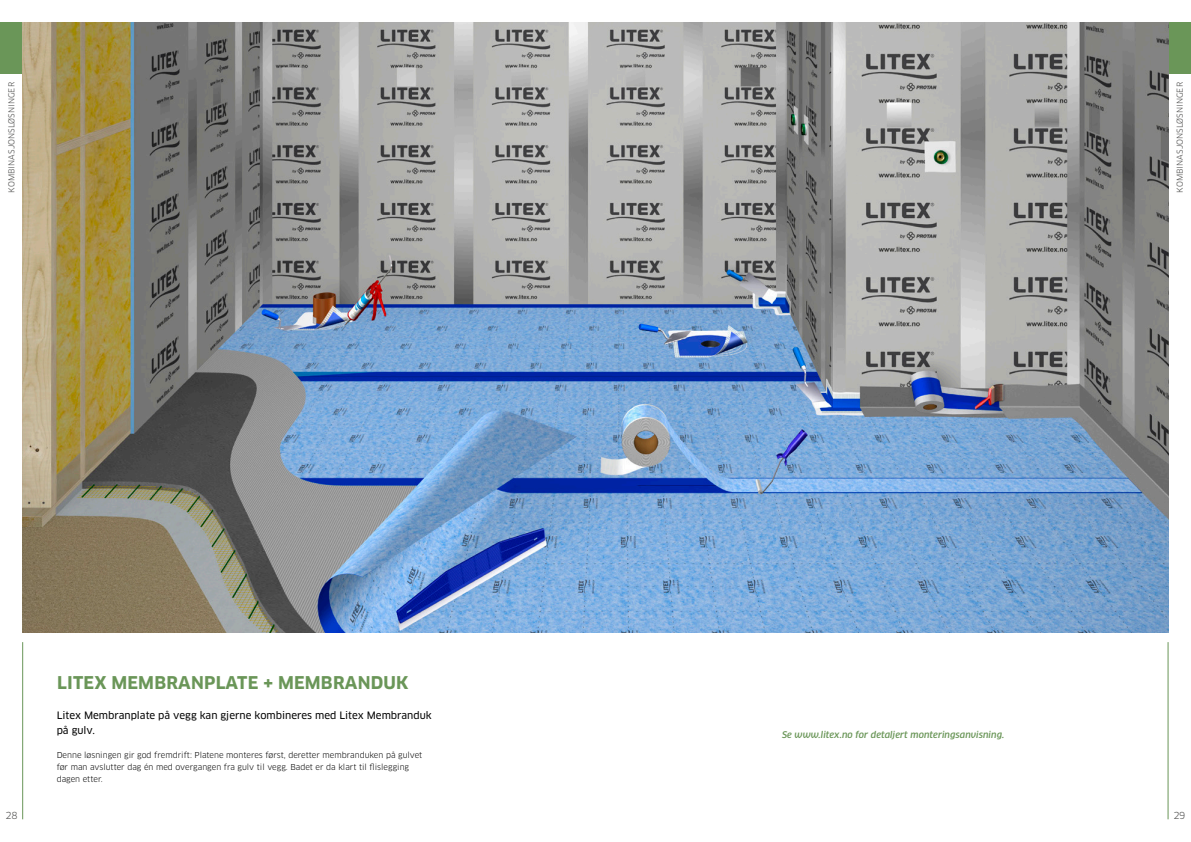
<style>
.page{position:relative;width:1191px;height:842px;background:#fff}
.page>*{position:absolute;margin:0;border:0;box-sizing:border-box;transform-origin:0 0}
.t1{font:700 17.2px "Clan OT";letter-spacing:.01em;color:#6a9658}
.t2{font:10px/14.5px "Clan OT News";color:#000}
.t3{font:9.5px "Clan OT";color:#4a4a49}
.t4{font:italic 500 9px "Clan OT";color:#6a9658}
.t5{font:8px "Clan OT";color:#000}
.t6{font:8px "Clan OT";letter-spacing:.01em;color:#4a4a49}
</style>
<div class="page">
<div style="left:0;top:23px;width:23px;height:51px;background:#6a9658"></div>
<div style="left:1167px;top:23px;width:24px;height:51px;background:#6a9658"></div>
<img style="left:23px;top:23px;width:1145px;height:609px">
<hr style="left:22px;top:642px;width:1px;height:177px;background:#6a9658">
<hr style="left:1167px;top:642px;width:1px;height:177px;background:#6a9658">
<p class="t6" style="left:7px;top:193px;width:112px;rotate:-90deg">KOMBINASJONSLØSNINGER</p>
<p class="t6" style="left:1175px;top:193px;width:112px;rotate:-90deg">KOMBINASJONSLØSNINGER</p>
<p class="t1" style="left:57px;top:673px;width:353px">LITEX MEMBRANPLATE + MEMBRANDUK</p>
<p class="t2" style="left:57px;top:708px;width:376px">Litex Membranplate på vegg kan gjerne kombineres med Litex Membranduk på gulv.</p>
<p class="t5" style="left:57px;top:750px;width:367px">Denne løsningen gir god fremdrift: Platene monteres først, deretter membranduken på gulvet</p>
<p class="t5" style="left:57px;top:762px;width:354px">før man avslutter dag én med overgangen fra gulv til vegg. Badet er da klart til flislegging</p>
<p class="t5" style="left:57px;top:774px;width:48px">dagen etter.</p>
<p class="t4" style="left:782px;top:729px;width:224px">Se www.litex.no for detaljert monteringsanvisning.</p>
<p class="t3" style="left:6px;top:810px;width:14px">28</p>
<p class="t3" style="left:1173px;top:810px;width:14px">29</p>
</div>
